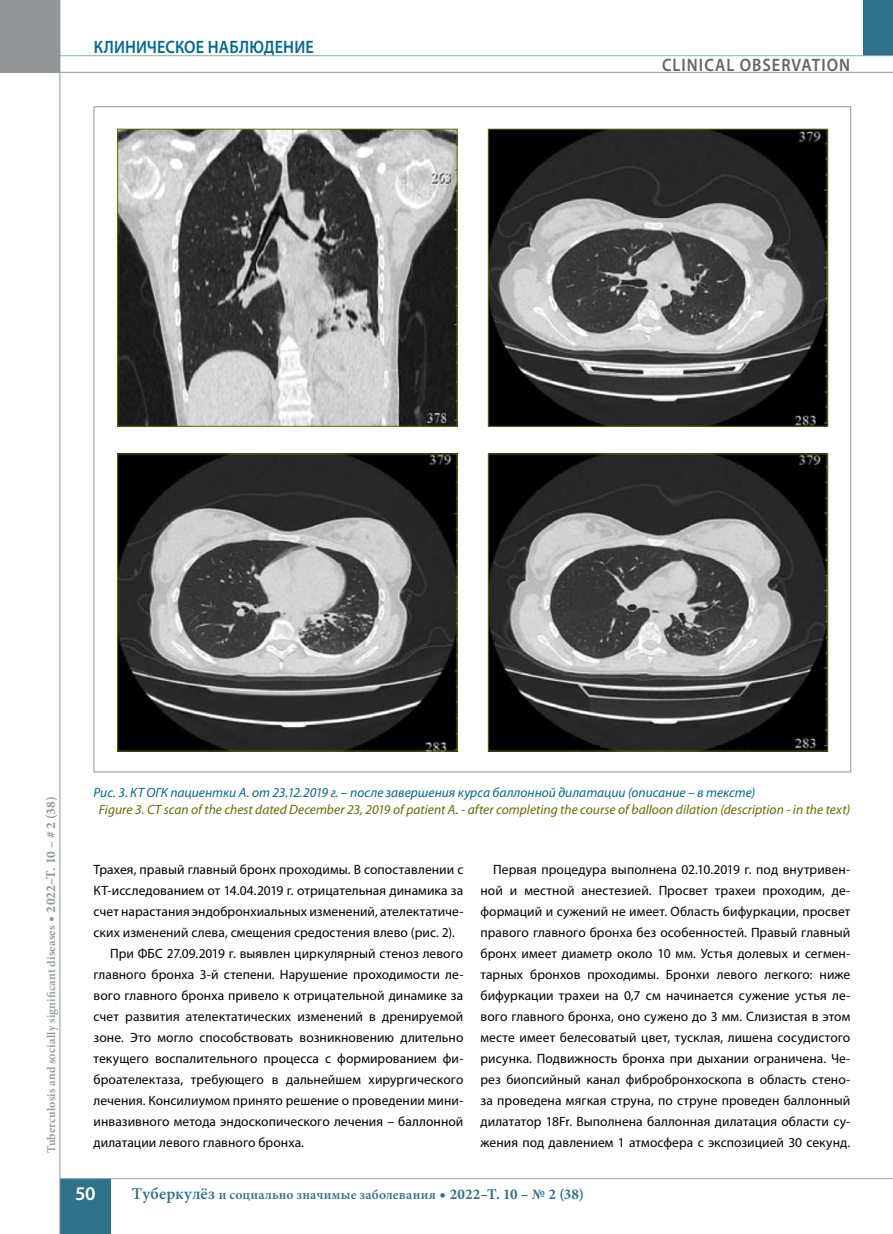
<style>
.page{position:relative;width:893px;height:1234px;background:#fff}
.page>*{position:absolute;margin:0;border:0;box-sizing:border-box;transform-origin:0 0}
.t1{font:600 19.5px "Myriad Pro";color:#fff}
.t2{font:600 18px "Myriad Pro";letter-spacing:.01em;color:#006991;scale:.9 1}
.t3{font:600 18px "Myriad Pro";letter-spacing:.065em;color:#636466;scale:.9 1}
.t4{font:13.5px/21px "Myriad Pro";letter-spacing:.005em;color:#000;text-align:justify}
.t5{font:italic 13.5px "Myriad Pro";color:#6e6800}
.t6{font:italic 13.5px "Myriad Pro";color:#006991}
.t7{font:600 13.5px "Minion Pro";letter-spacing:.02em;color:#2d718a}
.t8{font:600 12px "Minion Pro";letter-spacing:.015em;color:#939598}
.s1{font-size:15px}
.s2{font-weight:700;font-size:13.5px}
.s3{font-size:16.5px}
.s4{font-weight:700;font-size:15px}
</style>
<div class="page">
<div style="left:60px;top:1178px;width:51px;height:55px;background:#2d718a"></div>
<div style="left:0;top:0;width:60px;height:72px;background:#939598"></div>
<div style="left:863px;top:0;width:30px;height:55px;background:#2d718a"></div>
<hr style="left:60px;top:55px;width:833px;height:1px;background:#89afc2">
<hr style="left:0;top:72px;width:893px;height:1px;background:#939598">
<hr style="left:60px;top:1177px;width:833px;height:1px;background:#89afc2">
<hr style="left:60px;top:0;width:1px;height:1233px;background:#939598">
<img style="left:119px;top:131px;width:336px;height:293px">
<div style="left:117px;top:129px;width:340px;height:297px;border:1px solid #6e6800"></div>
<img style="left:119px;top:455px;width:336px;height:294px">
<div style="left:117px;top:453px;width:340px;height:298px;border:1px solid #6e6800"></div>
<img style="left:490px;top:131px;width:336px;height:293px">
<div style="left:488px;top:129px;width:340px;height:297px;border:1px solid #6e6800"></div>
<img style="left:490px;top:455px;width:336px;height:294px">
<div style="left:488px;top:453px;width:340px;height:298px;border:1px solid #6e6800"></div>
<h2 class="t2" style="left:94px;top:35px;width:246px">КЛИНИЧЕСКОЕ НАБЛЮДЕНИЕ</h2>
<h2 class="t3" style="left:662px;top:53px;width:210px">CLINICAL OBSERVATION</h2>
<p class="t8" style="left:43px;top:1152px;width:358px;rotate:-90deg">Tuberculosis and socially significant diseases <span class="s1">•</span> <span class="s2">2022–Т. 10 – # 2 (38)</span></p>
<p class="t6" style="left:94px;top:784px;width:663px">Рис. 3. КТ ОГК пациентки А. от 23.12.2019 г. – после завершения курса баллонной дилатации (описание – в тексте)</p>
<p class="t5" style="left:99px;top:800px;width:753px">Figure 3. CT scan of the chest dated December 23, 2019 of patient A. - after completing the course of balloon dilation (description - in the text)</p>
<p class="t4" style="left:94px;top:858px;width:371px">Трахея, правый главный бронх проходимы. В сопоставлении с</p>
<p class="t4" style="left:94px;top:879px;width:371px">КТ-исследованием от 14.04.2019 г. отрицательная динамика за</p>
<p class="t4" style="left:94px;top:900px;width:371px">счет нарастания эндобронхиальных изменений, ателектатиче-</p>
<p class="t4" style="left:94px;top:921px;width:363px">ских изменений слева, смещения средостения влево (рис. 2).</p>
<p class="t4" style="left:110px;top:942px;width:355px">При ФБС 27.09.2019 г. выявлен циркулярный стеноз левого</p>
<p class="t4" style="left:94px;top:963px;width:371px">главного бронха 3-й степени. Нарушение проходимости ле-</p>
<p class="t4" style="left:94px;top:984px;width:371px">вого главного бронха привело к отрицательной динамике за</p>
<p class="t4" style="left:94px;top:1005px;width:371px">счет развития ателектатических изменений в дренируемой</p>
<p class="t4" style="left:94px;top:1026px;width:371px">зоне. Это могло способствовать возникновению длительно</p>
<p class="t4" style="left:94px;top:1047px;width:371px">текущего воспалительного процесса с формированием фи-</p>
<p class="t4" style="left:94px;top:1068px;width:371px">броателектаза, требующего в дальнейшем хирургического</p>
<p class="t4" style="left:94px;top:1089px;width:371px">лечения. Консилиумом принято решение о проведении мини-</p>
<p class="t4" style="left:94px;top:1110px;width:371px">инвазивного метода эндоскопического лечения – баллонной</p>
<p class="t4" style="left:94px;top:1131px;width:212px">дилатации левого главного бронха.</p>
<p class="t4" style="left:480px;top:858px;width:371px;text-indent:13px">Первая процедура выполнена 02.10.2019 г. под внутривен&shy;ной и местной анестезией. Просвет трахеи проходим, де&shy;формаций и сужений не имеет. Область бифуркации, просвет правого главного бронха без особенностей. Правый главный бронх имеет диаметр около 10 мм. Устья долевых и сегмен&shy;тарных бронхов проходимы. Бронхи левого легкого: ниже бифуркации трахеи на 0,7 см начинается сужение устья ле&shy;вого главного бронха, оно сужено до 3 мм. Слизистая в этом месте имеет белесоватый цвет, тусклая, лишена сосудистого рисунка. Подвижность бронха при дыхании ограничена. Че&shy;рез биопсийный канал фибробронхоскопа в область стено&shy;за проведена мягкая струна, по струне проведен баллонный дилататор 18Fr. Выполнена баллонная дилатация области су&shy;жения под давлением 1 атмосфера с экспозицией 30 секунд.</p>
<h1 class="t1" style="left:75px;top:1180px;width:22px">50</h1>
<p class="t7" style="left:132px;top:1185px;width:454px"><span class="s3">Туберкулёз</span> и социально значимые заболевания <span class="s3">•</span> <span class="s4">2022–Т. 10 – № 2 (38)</span></p>
</div>
